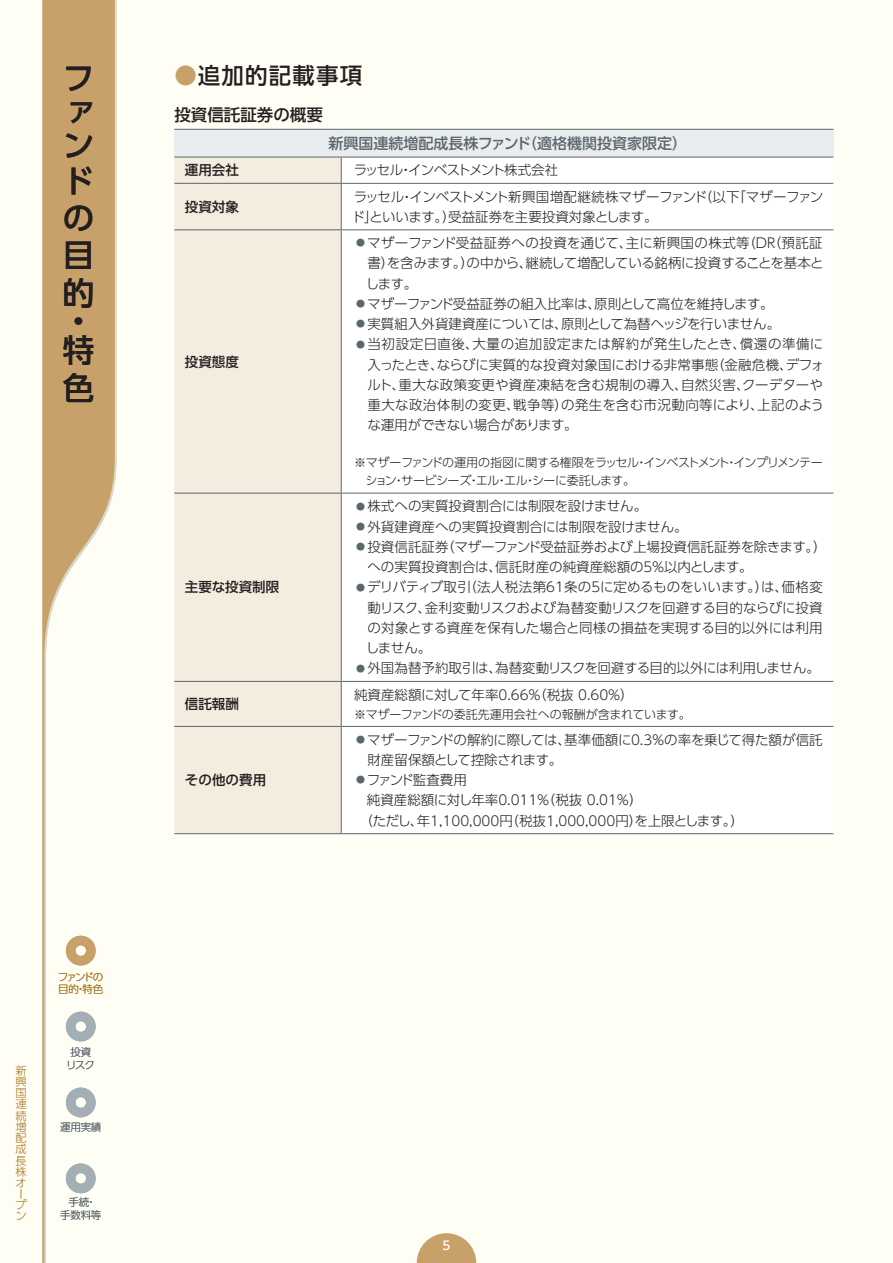
<style>
.page{position:relative;width:893px;height:1263px;background:#fffef4}
.page>*{position:absolute;margin:0;border:0;box-sizing:border-box;transform-origin:0 0}
.t1{font:500 31.5px/37.2px "UD Shin Go Pro";color:#231f20;text-align:justify}
.A-中見出し{font:500 22.5px "UD Shin Go Pro";letter-spacing:.05em;color:#231f20}
.A-小見出し{font:500 16.5px "UD Shin Go Pro";color:#231f20}
.textbase{font:500 15px "UD Shin Go Pro";color:#5a676e}
.A-9pt{font:300 13.5px/20.2px "UD Shin Go Pro";color:#231f20;text-align:justify}
.A-9pt-2{font:300 13.5px/20.2px "UD Shin Go Pro";letter-spacing:-.025em;color:#231f20}
.A-9pt-3{font:300 13.5px "UD Shin Go Pro";letter-spacing:-.02em;color:#231f20}
.A-9pt-4{font:500 13.5px "UD Shin Go Pro";color:#231f20}
.A-9pt-5{font:300 13.5px "UD Shin Go Pro";letter-spacing:-.07em;color:#231f20}
.A-9pt-6{font:300 13.5px "UD Shin Go Pro";letter-spacing:-.075em;color:#231f20}
.A-8pt{font:300 12px/18px "UD Shin Go Pro";letter-spacing:-.035em;color:#231f20}
.A-8pt-2{font:300 12px "UD Shin Go Pro";color:#231f20}
.t2{font:500 12px "UD Shin Go Pro";color:#fff}
.t3{font:300 11.25px/11.1px "UD Shin Go Pro";color:#a6721e}
.t4{font:300 10.5px/12.6px "UD Shin Go Pro";letter-spacing:-.02em;color:#5a676e;text-align:center}
.t5{font:300 10.5px/12.6px "UD Shin Go Pro";letter-spacing:-.13em;color:#a6721e}
.s1{color:#c7a06a}
.s2{font-size:9px;color:#5a676e}
</style>
<div class="page">
<svg style="left:417px;top:1233px;width:59px;height:30px"></svg>
<svg style="left:43px;top:0;width:72px;height:1263px"></svg>
<svg style="left:66px;top:936px;width:30px;height:29px"></svg>
<svg style="left:66px;top:1012px;width:30px;height:29px"></svg>
<svg style="left:66px;top:1087px;width:30px;height:30px"></svg>
<svg style="left:66px;top:1163px;width:30px;height:30px"></svg>
<div style="left:174px;top:129px;width:659px;height:28px;background:#eaedef"></div>
<div style="left:174px;top:158px;width:167px;height:675px;background:#f4ecdf"></div>
<div style="left:342px;top:158px;width:491px;height:675px;background:#fff"></div>
<hr style="left:174px;top:129px;width:167px;height:1px;background:#5a676e">
<hr style="left:341px;top:129px;width:492px;height:1px;background:#5a676e">
<hr style="left:174px;top:157px;width:167px;height:1px;background:#5a676e">
<hr style="left:341px;top:157px;width:492px;height:1px;background:#5a676e">
<svg style="left:341px;top:157px;width:1px;height:26px"></svg>
<hr style="left:174px;top:183px;width:167px;height:1px;background:#5a676e">
<hr style="left:341px;top:183px;width:492px;height:1px;background:#5a676e">
<hr style="left:341px;top:184px;width:1px;height:45px;background:#5a676e">
<hr style="left:174px;top:229px;width:167px;height:1px;background:#5a676e">
<hr style="left:341px;top:229px;width:492px;height:1px;background:#5a676e">
<hr style="left:341px;top:230px;width:1px;height:263px;background:#5a676e">
<hr style="left:174px;top:493px;width:167px;height:1px;background:#5a676e">
<hr style="left:341px;top:493px;width:492px;height:1px;background:#5a676e">
<hr style="left:341px;top:493px;width:1px;height:188px;background:#5a676e">
<hr style="left:174px;top:681px;width:167px;height:1px;background:#5a676e">
<hr style="left:341px;top:681px;width:492px;height:1px;background:#5a676e">
<hr style="left:341px;top:682px;width:1px;height:44px;background:#5a676e">
<hr style="left:174px;top:726px;width:167px;height:1px;background:#5a676e">
<hr style="left:341px;top:726px;width:492px;height:1px;background:#5a676e">
<hr style="left:341px;top:727px;width:1px;height:106px;background:#5a676e">
<hr style="left:174px;top:833px;width:167px;height:1px;background:#5a676e">
<hr style="left:341px;top:833px;width:492px;height:1px;background:#5a676e">
<h1 class="t1" style="left:63px;top:61px;width:31px;line-height:33.2px">ファン</h1>
<h1 class="t1" style="left:63px;top:162px;width:31px">ドの目的</h1>
<h1 class="t1" style="left:63px;top:306px;width:32px;line-height:28.8px">・特</h1>
<h1 class="t1" style="left:63px;top:368px;width:32px">色</h1>
<p class="t3" style="left:16px;top:1064px;width:13px">新興国連続増配成長株オープン</p>
<p class="t5" style="left:58px;top:970px;width:47px">ファンドの目的・特色</p>
<p class="t4" style="left:66px;top:1045px;width:30px">投資リスク</p>
<p class="t4" style="left:60px;top:1120px;width:43px">運用実績</p>
<p class="t4" style="left:60px;top:1195px;width:43px">手続・<br>手数料等</p>
<p class="A-中見出し" style="left:174px;top:57px;width:189px"><span class="s1">●</span>追加的記載事項</p>
<p class="A-小見出し" style="left:174px;top:101px;width:150px">投資信託証券の概要</p>
<p class="textbase" style="left:328px;top:131px;width:360px">新興国連続増配成長株ファンド（適格機関投資家限定）</p>
<p class="A-9pt-4" style="left:185px;top:159px;width:55px">運用会社</p>
<p class="A-9pt-5" style="left:354px;top:159px;width:206px">ラッセル・インベストメント株式会社</p>
<p class="A-9pt-4" style="left:185px;top:196px;width:55px">投資対象</p>
<p class="A-9pt" style="left:352px;top:186px;width:473px">ラッセル・インベストメント新興国増配継続株マザーファンド（以下「マザーファンド」といいます。）受益証券を主要投資対象とします。</p>
<p class="A-9pt-4" style="left:185px;top:350px;width:55px">投資態度</p>
<p class="A-9pt-4" style="left:185px;top:576px;width:96px">主要な投資制限</p>
<p class="A-9pt-4" style="left:185px;top:693px;width:55px">信託報酬</p>
<p class="A-9pt-4" style="left:185px;top:769px;width:83px">その他の費用</p>
<p class="A-9pt" style="left:366px;top:232px;width:459px;text-indent:-10px"><span class="s2">●</span> マザーファンド受益証券への投資を通じて、主に新興国の株式等（DR（預託証書）を含みます。）の中から、継続して増配している銘柄に投資することを基本とします。</p>
<p class="A-9pt-3" style="left:356px;top:293px;width:419px"><span class="s2">●</span> マザーファンド受益証券の組入比率は、原則として高位を維持します。</p>
<p class="A-9pt" style="left:356px;top:313px;width:425px"><span class="s2">●</span> 実質組入外貨建資産については、原則として為替ヘッジを行いません。</p>
<p class="A-9pt" style="left:367px;top:334px;width:458px;text-indent:-11px"><span class="s2">●</span> 当初設定日直後、大量の追加設定または解約が発生したとき、償還の準備に入ったとき、ならびに実質的な投資対象国における非常事態（金融危機、デフォルト、重大な政策変更や資産凍結を含む規制の導入、自然災害、クーデターや重大な政治体制の変更、戦争等）の発生を含む市況動向等により、上記のような運用ができない場合があります。</p>
<p class="A-8pt" style="left:366px;top:453px;width:459px;text-indent:-12px">※マザーファンドの運用の指図に関する権限をラッセル・インベストメント・インプリメンテーション・サービシーズ・エル・エル・シーに委託します。</p>
<p class="A-9pt" style="left:356px;top:496px;width:292px"><span class="s2">●</span> 株式への実質投資割合には制限を設けません。</p>
<p class="A-9pt" style="left:356px;top:516px;width:333px"><span class="s2">●</span> 外貨建資産への実質投資割合には制限を設けません。</p>
<p class="A-9pt" style="left:367px;top:536px;width:461px;text-indent:-11px"><span class="s2">●</span> 投資信託証券（マザーファンド受益証券および上場投資信託証券を除きます。）への実質投資割合は、信託財産の純資産総額の５％以内とします。</p>
<p class="A-9pt" style="left:366px;top:577px;width:458px;text-indent:-10px"><span class="s2">●</span> デリバティブ取引（法人税法第61条の５に定めるものをいいます。）は、価格変動リスク、金利変動リスクおよび為替変動リスクを回避する目的ならびに投資の対象とする資産を保有した場合と同様の損益を実現する目的以外には利用しません。</p>
<p class="A-9pt" style="left:356px;top:658px;width:465px"><span class="s2">●</span> 外国為替予約取引は、為替変動リスクを回避する目的以外には利用しません。</p>
<p class="A-9pt" style="left:354px;top:684px;width:281px">純資産総額に対して年率0.66％（税抜 0.60％）</p>
<p class="A-8pt-2" style="left:354px;top:704px;width:338px">※マザーファンドの委託先運用会社への報酬が含まれています。</p>
<p class="A-9pt-2" style="left:367px;top:729px;width:457px;text-indent:-11px"><span class="s2">●</span> マザーファンドの解約に際しては、基準価額に0.3％の率を乗じて得た額が信託財産留保額として控除されます。</p>
<p class="A-9pt-6" style="left:356px;top:769px;width:112px"><span class="s2">●</span> ファンド監査費用</p>
<p class="A-9pt" style="left:367px;top:790px;width:277px">純資産総額に対し年率0.011％（税抜 0.01％）</p>
<p class="A-9pt" style="left:359px;top:810px;width:386px">（ただし、年1,100,000円（税抜1,000,000円）を上限とします。）</p>
<p class="t2" style="left:442px;top:1236px;width:9px">5</p>
</div>
